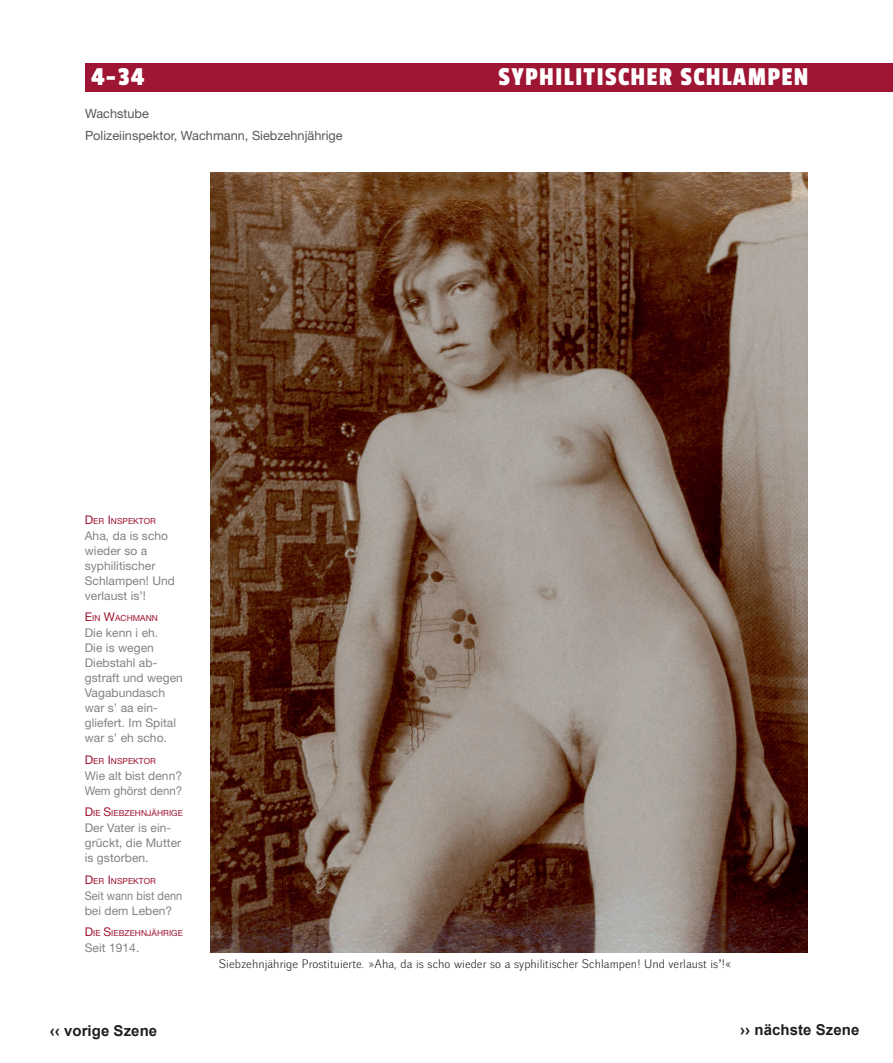
<style>
.page{position:relative;width:893px;height:1063px;background:#fff}
.page>*{position:absolute;margin:0;border:0;box-sizing:border-box;transform-origin:0 0}
.t1{font:27px "Passion One";letter-spacing:.05em;color:#fff}
.t2{font:700 15px "Arial";letter-spacing:.005em;color:#221e1f}
.t3{font:12.75px/21.8px "Helvetica Neue";color:#57585a}
.t4{font:12px/15px "Helvetica Neue";letter-spacing:.005em;color:#808285}
.t5{font:12px "Walbaum Grotesk 32 Pro";letter-spacing:.005em;color:#231f20}
.t6{font:12px/15px "Helvetica Neue";letter-spacing:.005em;color:#808285;scale:.91 1}
.t7{font:8.4px "Helvetica Neue";letter-spacing:.005em;color:#9e1633}
.s1{font-size:12px}
.s2{font-family:"Helvetica Neue"}
</style>
<div class="page">
<div style="left:85px;top:63px;width:808px;height:28px;background:#9e1633"></div>
<img style="left:210px;top:172px;width:598px;height:780px">
<h1 class="t1" style="left:91px;top:63px;width:55px">4-34</h1>
<h1 class="t1" style="left:498px;top:63px;width:311px">SYPHILITISCHER SCHLAMPEN</h1>
<p class="t3" style="left:85px;top:103px;width:259px">Wachstube<br>Polizeiinspektor, Wachmann, Siebzehnjährige</p>
<p class="t7" style="left:85px;top:516px;width:73px"><span class="s1">D</span>ER <span class="s1">I</span>NSPEKTOR</p>
<p class="t4" style="left:85px;top:528px;width:92px">Aha, da is scho wieder so a syphilitischer<br>Schlampen! Und verlaust is’!</p>
<p class="t7" style="left:85px;top:613px;width:75px"><span class="s1">E</span>IN <span class="s1">W</span>ACHMANN</p>
<p class="t4" style="left:85px;top:625px;width:100px">Die kenn i eh.<br>Die is wegen<br>Diebstahl ab&shy;gstraft und wegen<br>Vagabundasch war s’ aa ein&shy;gliefert. Im Spital war s’ eh scho.</p>
<p class="t7" style="left:85px;top:756px;width:73px"><span class="s1">D</span>ER <span class="s1">I</span>NSPEKTOR</p>
<p class="t4" style="left:85px;top:768px;width:99px">Wie alt bist denn?<br>Wem ghörst denn?</p>
<p class="t7" style="left:85px;top:808px;width:100px"><span class="s1">D</span>IE <span class="s1">S</span>IEBZEHNJÄHRIGE</p>
<p class="t4" style="left:85px;top:820px;width:98px">Der Vater is ein&shy;grückt, die Mutter is gstorben.</p>
<p class="t7" style="left:85px;top:876px;width:73px"><span class="s1">D</span>ER <span class="s1">I</span>NSPEKTOR</p>
<p class="t6" style="left:85px;top:888px;width:109px">Seit wann bist denn bei dem Leben?</p>
<p class="t7" style="left:85px;top:928px;width:100px"><span class="s1">D</span>IE <span class="s1">S</span>IEBZEHNJÄHRIGE</p>
<p class="t4" style="left:85px;top:940px;width:56px">Seit 1914.</p>
<p class="t5" style="left:219px;top:957px;width:514px">Siebzehnjährige Prostituierte. »Aha, da is scho wieder so a syphilitischer Schlampen! Und verlaust is<span class="s2">’</span>!«</p>
<p class="t2" style="left:50px;top:1020px;width:109px">‹‹ vorige Szene</p>
<p class="t2" style="left:740px;top:1020px;width:121px">›› nächste Szene</p>
</div>
